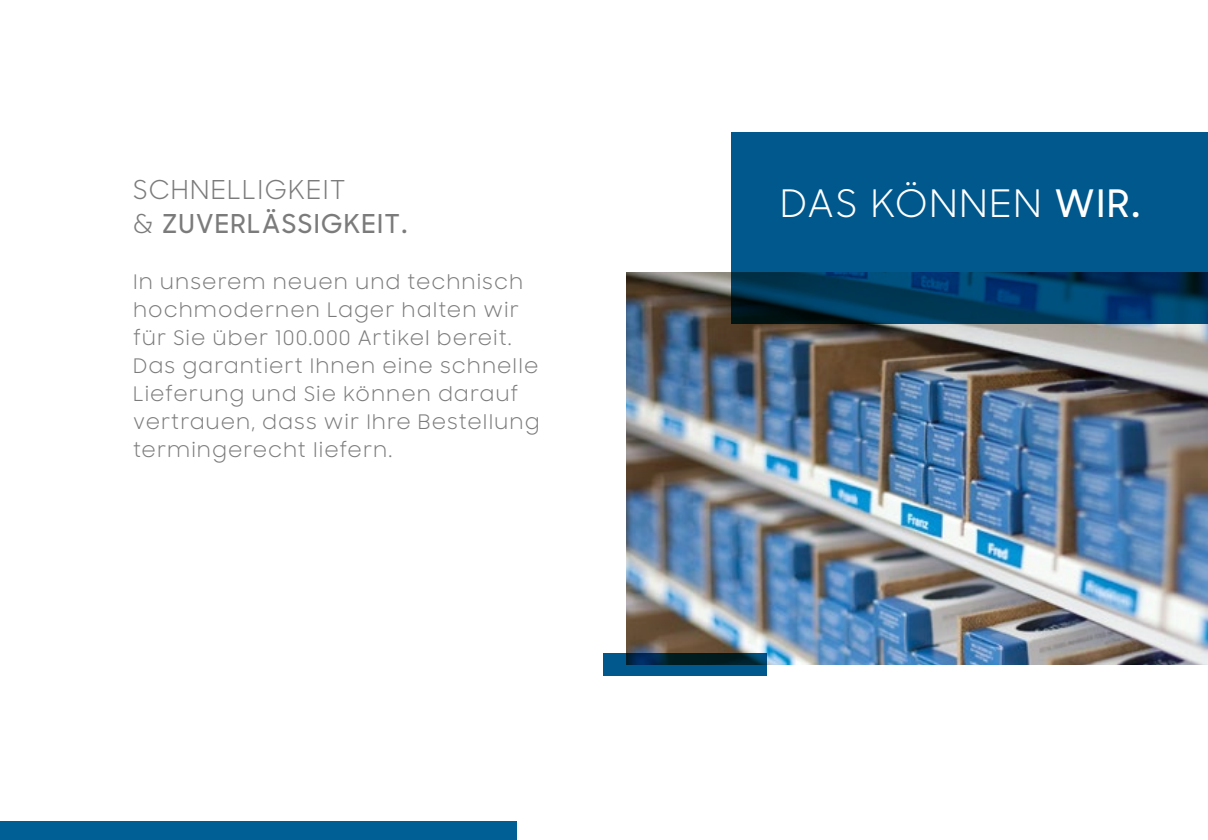
<style>
.page{position:relative;width:1208px;height:840px;background:#fff}
.page>*{position:absolute;margin:0;border:0;box-sizing:border-box;transform-origin:0 0}
.t1{font:37.8px "Samsung Sharp Sans";letter-spacing:.05em;color:#fff}
.t2{font:500 26px/34px "Samsung Sharp Sans";letter-spacing:.05em;color:#7c7b7b}
.t3{font:20px/28px "Samsung Sharp Sans";letter-spacing:.05em;color:#7c7b7b}
.s1{font-weight:400}
.s2{font-weight:500}
</style>
<div class="page">
<div style="left:0;top:821px;width:516px;height:18px;background:#006096"></div>
<div style="left:731px;top:132px;width:477px;height:191px;background:#00588c"></div>
<img style="left:626px;top:273px;width:582px;height:390px">
<svg style="left:603px;top:652px;width:164px;height:22px;fill:#00588c"></svg>
<h2 class="t2" style="left:133px;top:171px;width:276px"><span class="s1">SCHNELLIGKEIT<br>&amp;</span> ZUVERLÄSSIGKEIT.</h2>
<p class="t3" style="left:133px;top:267px;width:408px">In unserem neuen und technisch hochmodernen Lager halten wir für Sie über 100.000 Artikel bereit.<br>Das garantiert Ihnen eine schnelle<br>Lieferung und Sie können darauf vertrauen, dass wir Ihre Bestellung termingerecht liefern.</p>
<h1 class="t1" style="left:780px;top:176px;width:361px">DAS KÖNNEN <span class="s2">WIR.</span></h1>
</div>
